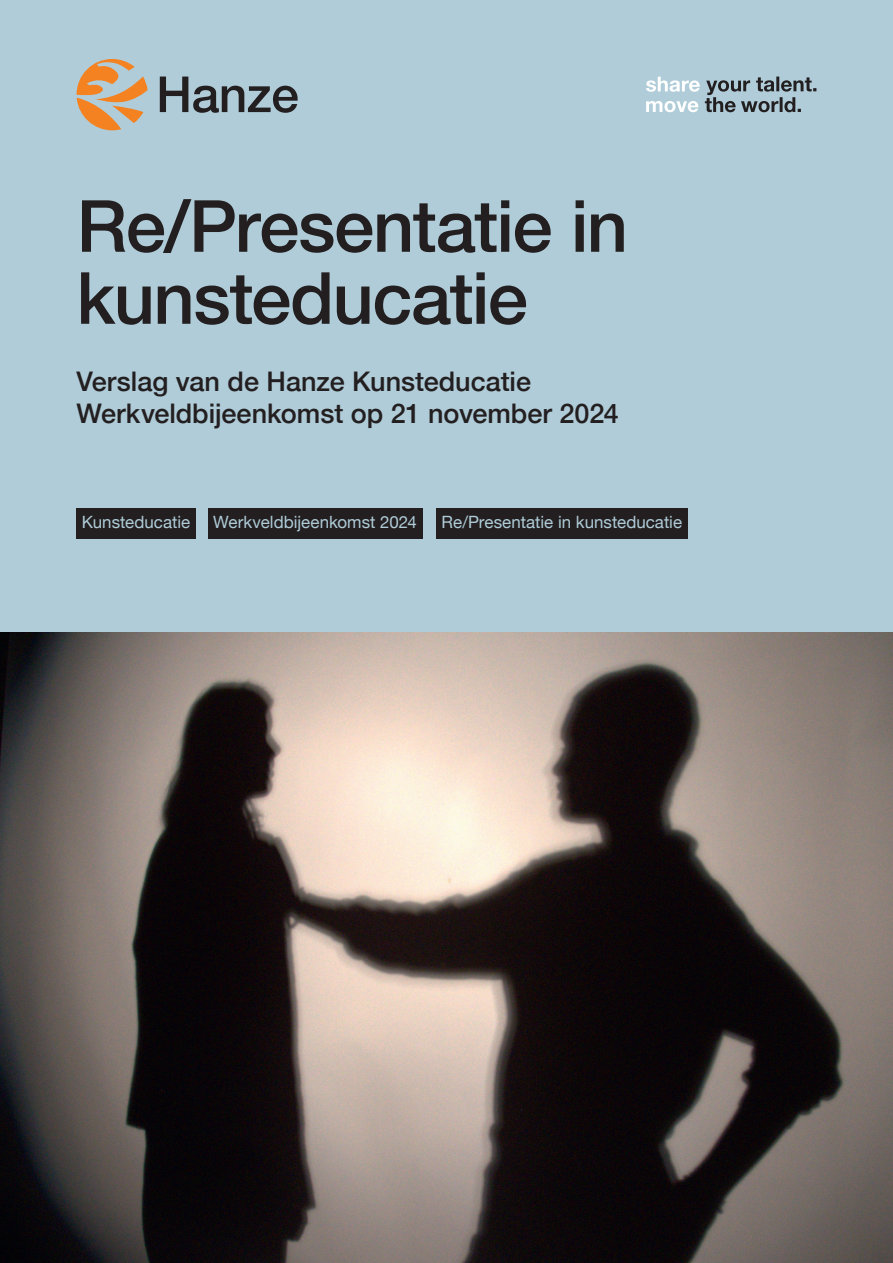
<style>
.page{position:relative;width:893px;height:1263px;background:#fff}
.page>*{position:absolute;margin:0;border:0;box-sizing:border-box;transform-origin:0 0}
.t1{font:500 72px/72px "Helvetica Neue";letter-spacing:-.02em;color:#231f20}
.t2{font:500 27px/31.5px "Helvetica Neue";color:#231f20}
.t3{font:16.95px "Helvetica Neue";color:#afccd8}
</style>
<div class="page">
<img style="left:0;top:631px;width:893px;height:632px">
<div style="left:0;top:0;width:893px;height:631px;background:#afccd8"></div>
<svg style="left:77px;top:59px;width:71px;height:71px"></svg>
<svg style="left:160px;top:77px;width:138px;height:36px"></svg>
<svg style="left:646px;top:77px;width:170px;height:35px"></svg>
<div style="left:208px;top:508px;width:214px;height:30px;background:#231f20"></div>
<div style="left:436px;top:508px;width:251px;height:30px;background:#231f20"></div>
<div style="left:77px;top:508px;width:119px;height:30px;background:#231f20"></div>
<h1 class="t1" style="left:77px;top:184px;width:553px">Re/Presentatie in kunsteducatie</h1>
<p class="t2" style="left:77px;top:364px;width:544px">Verslag van de Hanze Kunsteducatie<br>Werkveldbijeenkomst op 21 november 2024</p>
<p class="t3" style="left:82px;top:510px;width:110px">Kunsteducatie</p>
<p class="t3" style="left:213px;top:510px;width:205px">Werkveldbijeenkomst 2024</p>
<p class="t3" style="left:442px;top:510px;width:242px">Re/Presentatie in kunsteducatie</p>
</div>
